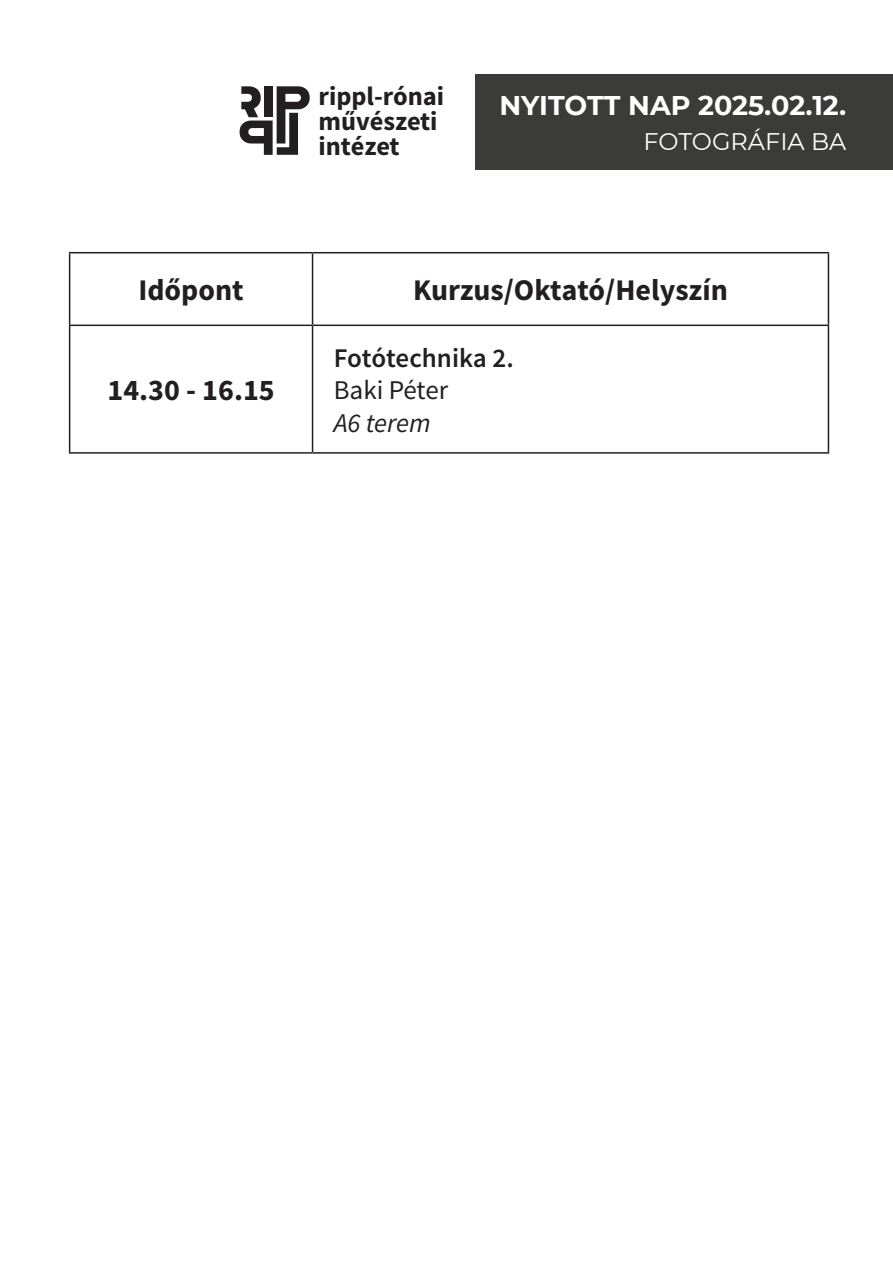
<style>
.page{position:relative;width:893px;height:1263px;background:#fff}
.page>*{position:absolute;margin:0;border:0;box-sizing:border-box;transform-origin:0 0}
.t1{font:700 30px "Source Sans Pro";color:#231f20}
.t2{font:700 30px "Source Sans Pro";color:#231f20}
.t3{font:700 27px "Montserrat";color:#fff}
.t4{font:600 27px "Source Sans Pro";color:#231f20}
.t5{font:27px "Source Sans Pro";color:#231f20}
.t6{font:italic 27px "Source Sans Pro";color:#231f20}
.t7{font:700 26.4px/25px "Source Sans Pro";color:#231f20}
.t8{font:24px "Montserrat";color:#fff}
</style>
<div class="page">
<div style="left:475px;top:74px;width:418px;height:96px;background:#3b3b3a"></div>
<hr style="left:69px;top:252px;width:244px;height:1px;background:#231f20">
<hr style="left:69px;top:253px;width:1px;height:72px;background:#231f20">
<hr style="left:313px;top:252px;width:516px;height:1px;background:#231f20">
<hr style="left:312px;top:253px;width:1px;height:72px;background:#231f20">
<hr style="left:828px;top:253px;width:1px;height:72px;background:#231f20">
<hr style="left:69px;top:325px;width:244px;height:1px;background:#231f20">
<hr style="left:69px;top:326px;width:1px;height:126px;background:#231f20">
<hr style="left:313px;top:325px;width:516px;height:1px;background:#231f20">
<hr style="left:312px;top:326px;width:1px;height:126px;background:#231f20">
<hr style="left:828px;top:326px;width:1px;height:126px;background:#231f20">
<hr style="left:69px;top:452px;width:244px;height:2px;background:#231f20">
<hr style="left:313px;top:452px;width:516px;height:2px;background:#231f20">
<svg style="left:240px;top:86px;width:70px;height:69px"></svg>
<p class="t7" style="left:319px;top:85px;width:127px">rippl-rónai művészeti intézet</p>
<p class="t3" style="left:499px;top:86px;width:349px">NYITOTT NAP 2025.02.12.</p>
<p class="t8" style="left:643px;top:125px;width:204px">FOTOGRÁFIA BA</p>
<p class="t1" style="left:138px;top:271px;width:107px">Időpont</p>
<p class="t1" style="left:413px;top:271px;width:316px">Kurzus/Oktató/Helyszín</p>
<p class="t2" style="left:108px;top:371px;width:169px">14.30 - 16.15</p>
<p class="t4" style="left:334px;top:341px;width:182px">Fotótechnika 2.</p>
<p class="t5" style="left:334px;top:373px;width:116px">Baki Péter</p>
<p class="t6" style="left:334px;top:406px;width:98px">A6 terem</p>
</div>
